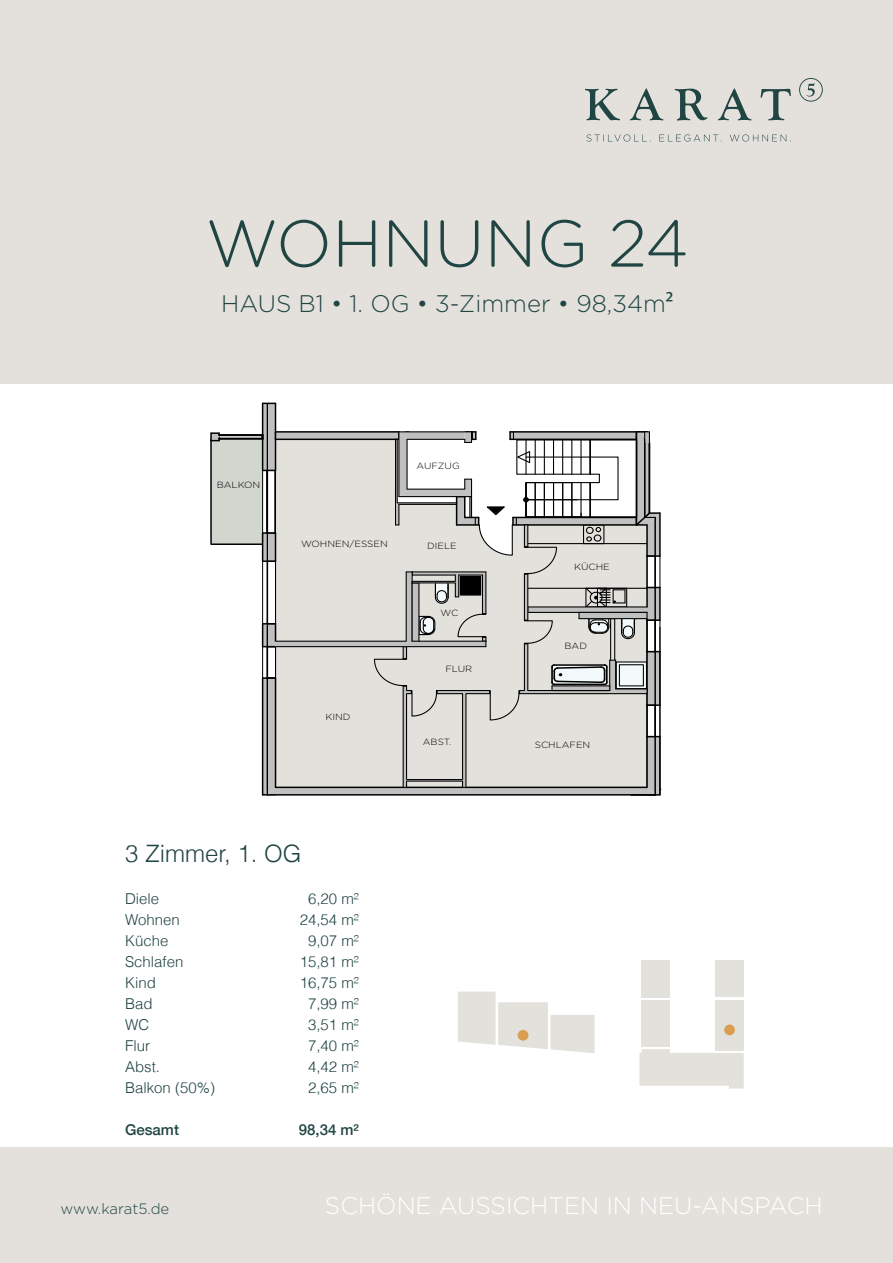
<style>
.page{position:relative;width:893px;height:1263px;background:#e4e1dc}
.page>*{position:absolute;margin:0;border:0;box-sizing:border-box;transform-origin:0 0}
.t1{font:300 66px "Gotham Rounded";color:#204543}
.t2{font:300 24px "Gotham Rounded";color:#fff}
.t3{font:300 24px "Gotham Rounded";color:#204543}
.t4{font:300 24px "Helvetica LT";color:#204543}
.t5{font:300 15px "Helvetica LT";color:#204543}
.t6{font:300 15px "Gotham Rounded";letter-spacing:-.01em;color:#204543}
.t7{font:500 15px "Helvetica Neue LT";color:#204543}
.t8{font:300 9px "Gotham Rounded";color:#000101;scale:1.09 1}
.s1{font-family:"Myriad Pro";font-weight:400}
</style>
<div class="page">
<div style="left:0;top:385px;width:893px;height:762px;background:#fff"></div>
<div style="left:642px;top:1000px;width:28px;height:46px;background:#e3e1db"></div>
<div style="left:642px;top:960px;width:28px;height:37px;background:#e3e1db"></div>
<div style="left:715px;top:1000px;width:29px;height:50px;background:#e3e1db"></div>
<div style="left:715px;top:960px;width:29px;height:37px;background:#e3e1db"></div>
<svg style="left:639px;top:1049px;width:105px;height:39px;background:#e6e4df"></svg>
<svg style="left:458px;top:992px;width:136px;height:61px"></svg>
<svg style="left:586px;top:134px;width:65px;height:8px"></svg>
<svg style="left:659px;top:134px;width:63px;height:8px"></svg>
<svg style="left:730px;top:134px;width:61px;height:8px"></svg>
<svg style="left:585px;top:89px;width:35px;height:31px"></svg>
<svg style="left:630px;top:88px;width:33px;height:32px"></svg>
<svg style="left:675px;top:89px;width:32px;height:32px"></svg>
<svg style="left:718px;top:88px;width:33px;height:32px"></svg>
<svg style="left:761px;top:89px;width:30px;height:31px"></svg>
<svg style="left:799px;top:78px;width:24px;height:24px"></svg>
<div style="left:518px;top:1030px;width:10px;height:11px;background:#da9e52;border-radius:50%"></div>
<div style="left:724px;top:1024px;width:11px;height:11px;background:#da9e52;border-radius:50%"></div>
<div style="left:267px;top:403px;width:8px;height:67px;background:#c0c0c0"></div>
<svg style="left:263px;top:404px;width:4px;height:26px"></svg>
<hr style="left:262px;top:403px;width:1px;height:67px;background:#000">
<hr style="left:275px;top:403px;width:1px;height:67px;background:#000">
<hr style="left:267px;top:403px;width:1px;height:67px;background:#000">
<svg style="left:210px;top:430px;width:451px;height:366px"></svg>
<hr style="left:397px;top:439px;width:1px;height:64px;background:#000">
<hr style="left:407px;top:780px;width:56px;height:2px;background:#000">
<hr style="left:407px;top:779px;width:56px;height:1px;background:#000">
<h1 class="t1" style="left:205px;top:199px;width:485px">WOHNUNG 24</h1>
<h2 class="t3" style="left:221px;top:287px;width:454px">HAUS B1 • 1. OG • 3-Zimmer • 98,34m<span class="s1">²</span></h2>
<p class="t8" style="left:217px;top:479px;width:41px">BALKON</p>
<p class="t8" style="left:301px;top:538px;width:81px">WOHNEN/ESSEN</p>
<p class="t8" style="left:325px;top:711px;width:25px">KIND</p>
<p class="t8" style="left:417px;top:459px;width:41px">AUFZUG</p>
<p class="t8" style="left:427px;top:539px;width:29px">DIELE</p>
<p class="t8" style="left:441px;top:607px;width:18px">WC</p>
<p class="t8" style="left:445px;top:663px;width:26px">FLUR</p>
<p class="t8" style="left:423px;top:736px;width:28px">ABST.</p>
<h2 class="t4" style="left:125px;top:839px;width:178px">3 Zimmer, 1. OG</h2>
<p class="t5" style="left:125px;top:890px;width:36px">Diele</p>
<p class="t5" style="left:308px;top:890px;width:52px">6,20 m²</p>
<p class="t5" style="left:125px;top:911px;width:56px">Wohnen</p>
<p class="t5" style="left:300px;top:911px;width:61px">24,54 m²</p>
<p class="t5" style="left:125px;top:932px;width:45px">Küche</p>
<p class="t5" style="left:308px;top:932px;width:52px">9,07 m²</p>
<p class="t5" style="left:125px;top:953px;width:60px">Schlafen</p>
<p class="t5" style="left:300px;top:953px;width:61px">15,81 m²</p>
<p class="t5" style="left:125px;top:974px;width:32px">Kind</p>
<p class="t5" style="left:300px;top:974px;width:61px">16,75 m²</p>
<p class="t5" style="left:125px;top:995px;width:29px">Bad</p>
<p class="t5" style="left:308px;top:995px;width:52px">7,99 m²</p>
<p class="t5" style="left:125px;top:1016px;width:26px">WC</p>
<p class="t5" style="left:308px;top:1016px;width:52px">3,51 m²</p>
<p class="t5" style="left:125px;top:1037px;width:27px">Flur</p>
<p class="t5" style="left:308px;top:1037px;width:52px">7,40 m²</p>
<p class="t5" style="left:125px;top:1058px;width:37px">Abst.</p>
<p class="t5" style="left:308px;top:1058px;width:52px">4,42 m²</p>
<p class="t5" style="left:125px;top:1079px;width:92px">Balkon (50%)</p>
<p class="t5" style="left:308px;top:1079px;width:52px">2,65 m²</p>
<p class="t7" style="left:125px;top:1121px;width:55px">Gesamt</p>
<p class="t7" style="left:299px;top:1121px;width:62px">98,34 m²</p>
<p class="t8" style="left:574px;top:560px;width:34px">KÜCHE</p>
<p class="t8" style="left:565px;top:640px;width:22px">BAD</p>
<p class="t8" style="left:535px;top:738px;width:52px">SCHLAFEN</p>
<p class="t6" style="left:60px;top:1198px;width:110px">www.karat5.de</p>
<h2 class="t2" style="left:325px;top:1189px;width:499px">SCHÖNE AUSSICHTEN IN NEU-ANSPACH</h2>
</div>
